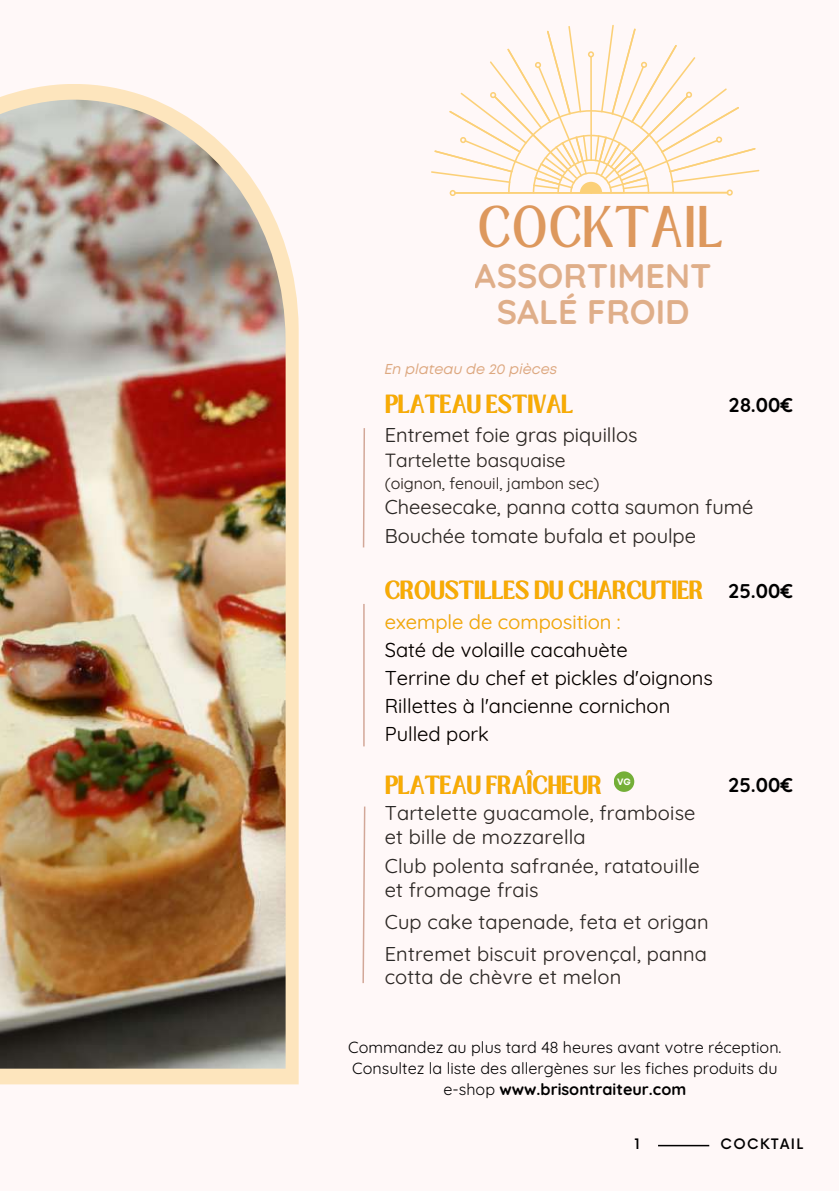
<style>
.page{position:relative;width:839px;height:1191px;background:#fff}
.page>*{position:absolute;margin:0;border:0;box-sizing:border-box;transform-origin:0 0}
.t1{font:45px "Loubag";letter-spacing:.03em;color:#dd985d}
.t2{font:700 34.2px/36px "Quicksand";color:#dda880;text-align:center}
.t3{font:20px/24px "Quicksand";letter-spacing:.01em;color:#292929}
.t4{font:20px/28px "Quicksand";color:#000}
.t5{font:700 20px "Loubag";color:#f9ac02}
.t6{font:20px "Quicksand";color:#f9ac02}
.t7{font:700 20px "Quicksand";color:#000}
.t8{font:19px "Quicksand";color:#292929}
.t9{font:16px/21.4px "Quicksand";color:#000;text-align:center}
.t10{font:16px "Quicksand";color:#292929}
.t11{font:italic 14.4px "Mont";color:#dda880}
.t12{font:500 14px "Now";letter-spacing:.1em;color:#000}
.t13{font:700 9.2px "Mont";color:#fff}
.s1{font-weight:700}
</style>
<div class="page">
<div style="left:0;top:0;width:838px;height:1191px;background:#fff8f8"></div>
<div style="left:613px;top:771px;width:21px;height:21px;background:#74af38;border-radius:50%"></div>
<svg style="left:431px;top:25px;width:328px;height:171px"></svg>
<hr style="left:658px;top:1145px;width:51px;height:1px;background:#000">
<svg style="left:0;top:84px;width:299px;height:1000px;fill:#fde5bd"></svg>
<img style="left:0;top:100px;width:285px;height:969px">
<svg style="left:362px;top:428px;width:3px;height:120px"></svg>
<hr style="left:363px;top:604px;width:1px;height:142px;background:#a65738">
<svg style="left:362px;top:806px;width:3px;height:178px"></svg>
<h1 class="t1" style="left:478px;top:191px;width:246px">COCKTAIL</h1>
<h2 class="t2" style="left:475px;top:257px;width:238px">ASSORTIMENT<br>SALÉ FROID</h2>
<p class="t11" style="left:384px;top:364px;width:174px">En plateau de 20 pièces</p>
<p class="t5" style="left:385px;top:388px;width:190px">PLATEAU ESTIVAL</p>
<p class="t3" style="left:385px;top:423px;width:254px">Entremet foie gras piquillos</p>
<p class="t8" style="left:385px;top:448px;width:182px">Tartelette basquaise</p>
<p class="t10" style="left:385px;top:473px;width:216px">(oignon, fenouil, jambon sec)</p>
<p class="t3" style="left:385px;top:492px;width:370px;line-height:29.4px">Cheesecake, panna cotta saumon fumé<br>Bouchée tomate bufala et poulpe</p>
<p class="t5" style="left:385px;top:574px;width:320px">CROUSTILLES DU CHARCUTIER</p>
<p class="t6" style="left:385px;top:609px;width:237px">exemple de composition :</p>
<p class="t4" style="left:385px;top:635px;width:329px">Saté de volaille cacahuète<br>Terrine du chef et pickles d'oignons<br>Rillettes à l'ancienne cornichon<br>Pulled pork</p>
<p class="t7" style="left:728px;top:392px;width:66px">28.00€</p>
<p class="t7" style="left:728px;top:578px;width:66px">25.00€</p>
<p class="t5" style="left:385px;top:769px;width:218px">PLATEAU FRAÎCHEUR</p>
<p class="t3" style="left:385px;top:800px;width:312px">Tartelette guacamole, framboise et bille de mozzarella</p>
<p class="t3" style="left:385px;top:853px;width:316px">Club polenta safranée, ratatouille et fromage frais</p>
<p class="t3" style="left:385px;top:905px;width:325px;line-height:32.4px">Cup cake tapenade, feta et origan<br>Entremet biscuit provençal, panna</p>
<p class="t3" style="left:385px;top:964px;width:238px">cotta de chèvre et melon</p>
<p class="t13" style="left:617px;top:778px;width:15px">VG</p>
<p class="t7" style="left:728px;top:772px;width:66px">25.00€</p>
<p class="t9" style="left:348px;top:1036px;width:435px">Commandez au plus tard 48 heures avant votre réception.<br>Consultez la liste des allergènes sur les fiches produits du e-shop <span class="s1">www.brisontraiteur.com</span></p>
<p class="t12" style="left:634px;top:1136px;width:7px">1</p>
<p class="t12" style="left:720px;top:1136px;width:84px">COCKTAIL</p>
</div>
